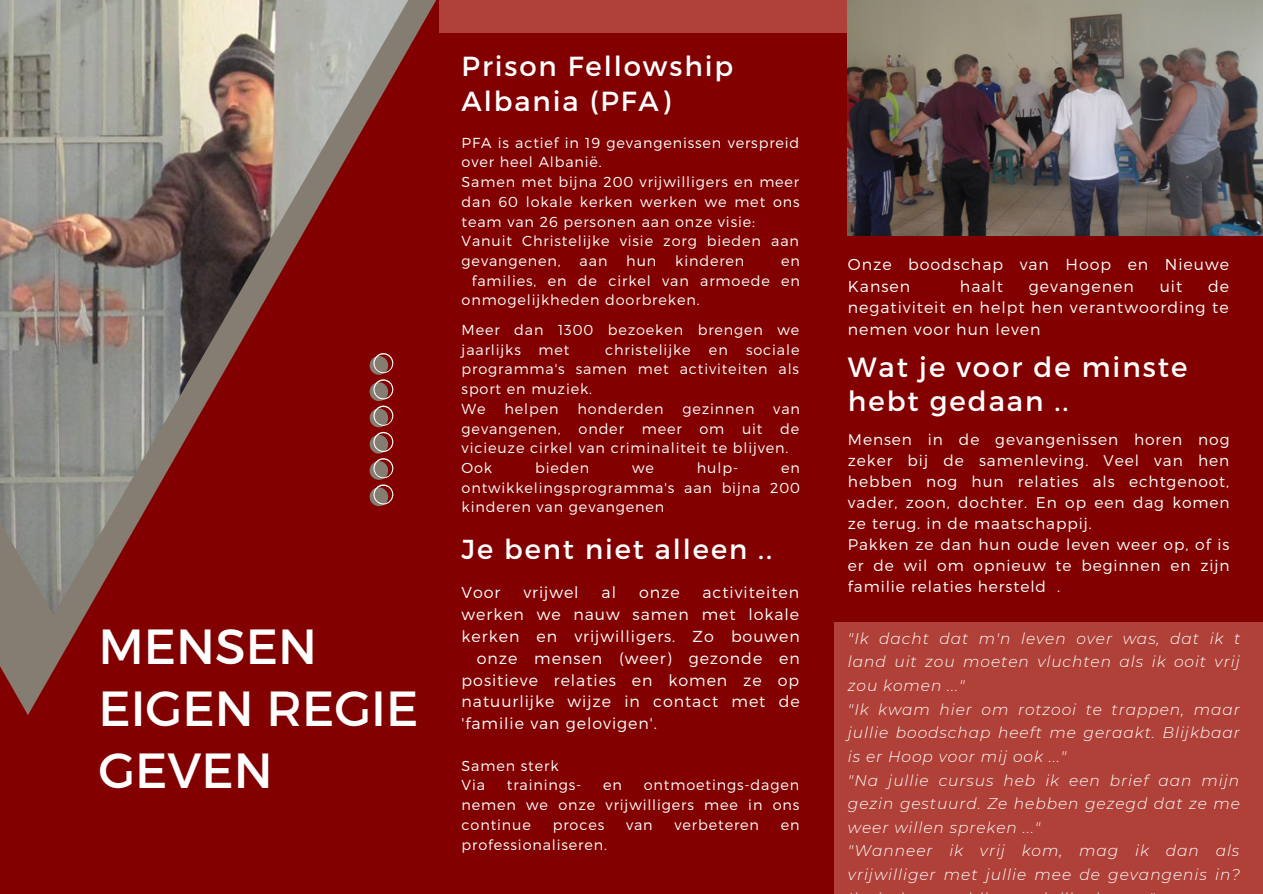
<style>
.page{position:relative;width:1263px;height:894px;background:#fff}
.page>*{position:absolute;margin:0;border:0;box-sizing:border-box;transform-origin:0 0}
.t1{font:49.2px/62.4px "Montserrat";color:#fff}
.t2{font:27.75px/34.8px "Montserrat";letter-spacing:.07em;color:#fff}
.t3{font:27.6px/34.8px "Montserrat";letter-spacing:.07em;color:#fff}
.t4{font:27.45px "Montserrat";letter-spacing:.07em;color:#fff}
.t5{font:300 15.9px/21.9px "Montserrat";letter-spacing:.06em;color:#fff}
.t6{font:italic 300 15.45px/23.5px "Montserrat";letter-spacing:.06em;color:#fff;text-align:justify}
.t7{font:300 15.45px/21px "Montserrat";letter-spacing:.06em;color:#fff;text-align:justify}
.t8{font:300 14.4px/19.6px "Montserrat";letter-spacing:.06em;color:#fff;text-align:justify}
</style>
<div class="page">
<div style="left:0;top:0;width:1263px;height:893px;background:#820000"></div>
<svg style="left:0;top:614px;width:86px;height:101px;fill:#857c72"></svg>
<img style="left:0;top:0;width:455px;height:614px">
<div style="left:834px;top:622px;width:429px;height:271px;background:#b04138"></div>
<svg style="left:370px;top:353px;width:23px;height:153px"></svg>
<div style="left:439px;top:0;width:824px;height:32px;background:#b04138"></div>
<img style="left:848px;top:0;width:415px;height:235px">
<p class="t1" style="left:98px;top:612px;width:322px">MENSEN<br>EIGEN REGIE<br>GEVEN</p>
<p class="t3" style="left:462px;top:48px;width:273px">Prison Fellowship<br>Albania (PFA)</p>
<p class="t8" style="left:462px;top:132px;width:339px">PFA is actief in 19 gevangenissen verspreid over heel Albanië.</p>
<p class="t8" style="left:462px;top:171px;width:340px">Samen met bijna 200 vrijwilligers en meer dan 60 lokale kerken werken we met ons team van 26 personen aan onze visie:</p>
<p class="t8" style="left:462px;top:230px;width:339px">Vanuit Christelijke visie zorg bieden aan gevangenen,</p>
<p class="t8" style="left:580px;top:250px;width:29px">aan</p>
<p class="t8" style="left:626px;top:250px;width:32px">hun</p>
<p class="t8" style="left:675px;top:250px;width:71px">kinderen</p>
<p class="t8" style="left:781px;top:250px;width:20px">en</p>
<p class="t8" style="left:472px;top:270px;width:330px">families, en de cirkel van armoede en</p>
<p class="t8" style="left:462px;top:290px;width:239px">onmogelijkheden doorbreken.</p>
<p class="t5" style="left:848px;top:252px;width:382px">Onze boodschap van Hoop en Nieuwe<br>Kansen</p>
<p class="t5" style="left:848px;top:274px;width:383px;text-align:right">de<br>negativiteit en helpt hen verantwoording te</p>
<p class="t5" style="left:960px;top:274px;width:45px">haalt</p>
<p class="t5" style="left:1029px;top:274px;width:106px">gevangenen</p>
<p class="t5" style="left:1160px;top:274px;width:24px">uit</p>
<p class="t8" style="left:462px;top:319px;width:339px">Meer dan 1300 bezoeken brengen we</p>
<p class="t5" style="left:848px;top:318px;width:194px">nemen voor hun leven</p>
<p class="t8" style="left:462px;top:339px;width:109px">jaarlijks met</p>
<p class="t8" style="left:605px;top:339px;width:87px">christelijke</p>
<p class="t8" style="left:709px;top:339px;width:20px">en</p>
<p class="t8" style="left:462px;top:339px;width:339px;text-indent:284px">sociale programma's samen met activiteiten als sport en muziek.</p>
<p class="t8" style="left:462px;top:398px;width:26px">We</p>
<p class="t8" style="left:504px;top:398px;width:56px">helpen</p>
<p class="t8" style="left:577px;top:398px;width:88px">honderden</p>
<p class="t8" style="left:682px;top:398px;width:74px">gezinnen</p>
<p class="t2" style="left:848px;top:348px;width:341px">Wat je voor de minste hebt gedaan ..</p>
<p class="t8" style="left:462px;top:398px;width:340px;text-indent:312px">van gevangenen, onder meer om uit de vicieuze cirkel van criminaliteit te blijven.</p>
<p class="t8" style="left:462px;top:457px;width:32px">Ook</p>
<p class="t8" style="left:535px;top:457px;width:56px">bieden</p>
<p class="t8" style="left:632px;top:457px;width:23px">we</p>
<p class="t8" style="left:697px;top:457px;width:43px">hulp-</p>
<p class="t7" style="left:848px;top:427px;width:383px">Mensen in de gevangenissen horen nog zeker bij de samenleving. Veel van hen hebben nog hun relaties als echtgenoot, vader, zoon, dochter. En op een dag komen ze terug. in de maatschappij.</p>
<p class="t7" style="left:848px;top:533px;width:383px">Pakken ze dan hun oude leven weer op, of is er de wil om opnieuw te beginnen en zijn familie relaties hersteld .</p>
<p class="t8" style="left:462px;top:457px;width:340px;text-indent:319px">en ontwikkelingsprogramma's aan bijna 200 kinderen van gevangenen</p>
<p class="t4" style="left:462px;top:531px;width:312px">Je bent niet alleen ..</p>
<p class="t5" style="left:462px;top:580px;width:40px">Voor</p>
<p class="t5" style="left:523px;top:580px;width:57px">vrijwel</p>
<p class="t5" style="left:602px;top:580px;width:16px">al</p>
<p class="t5" style="left:639px;top:580px;width:42px">onze</p>
<p class="t5" style="left:703px;top:580px;width:98px">activiteiten</p>
<p class="t5" style="left:462px;top:602px;width:339px">werken we nauw samen met lokale</p>
<p class="t5" style="left:462px;top:624px;width:340px">kerken en vrijwilligers. Zo bouwen</p>
<p class="t5" style="left:477px;top:646px;width:325px">onze mensen (weer) gezonde en</p>
<p class="t5" style="left:462px;top:668px;width:339px">positieve relaties en komen ze op</p>
<p class="t5" style="left:462px;top:689px;width:340px">natuurlijke wijze in contact met de</p>
<p class="t5" style="left:462px;top:711px;width:197px">'familie van gelovigen'.</p>
<p class="t6" style="left:848px;top:626px;width:394px">"Ik dacht dat m'n leven over was, dat ik t land uit zou moeten vluchten als ik ooit vrij zou komen ..."</p>
<p class="t6" style="left:848px;top:697px;width:393px">"Ik kwam hier om rotzooi te trappen, maar jullie boodschap heeft me geraakt. Blijkbaar is er Hoop voor mij ook ..."</p>
<p class="t6" style="left:848px;top:768px;width:394px">"Na jullie cursus heb ik een brief aan mijn gezin gestuurd. Ze hebben gezegd dat ze me weer willen spreken ..."</p>
<p class="t6" style="left:848px;top:838px;width:394px">"Wanneer ik vrij kom, mag ik dan als vrijwilliger met jullie mee de gevangenis in?</p>
<p class="t8" style="left:462px;top:754px;width:99px">Samen sterk</p>
<p class="t8" style="left:462px;top:774px;width:25px">Via</p>
<p class="t8" style="left:507px;top:774px;width:76px">trainings-</p>
<p class="t8" style="left:603px;top:774px;width:20px">en</p>
<p class="t8" style="left:462px;top:774px;width:339px;text-indent:182px">ontmoetings-dagen nemen we onze vrijwilligers mee in ons continue</p>
<p class="t8" style="left:553px;top:814px;width:53px">proces</p>
<p class="t8" style="left:626px;top:814px;width:28px">van</p>
<p class="t8" style="left:675px;top:814px;width:86px">verbeteren</p>
<p class="t8" style="left:781px;top:814px;width:20px">en</p>
<p class="t8" style="left:462px;top:833px;width:147px">professionaliseren.</p>
</div>
